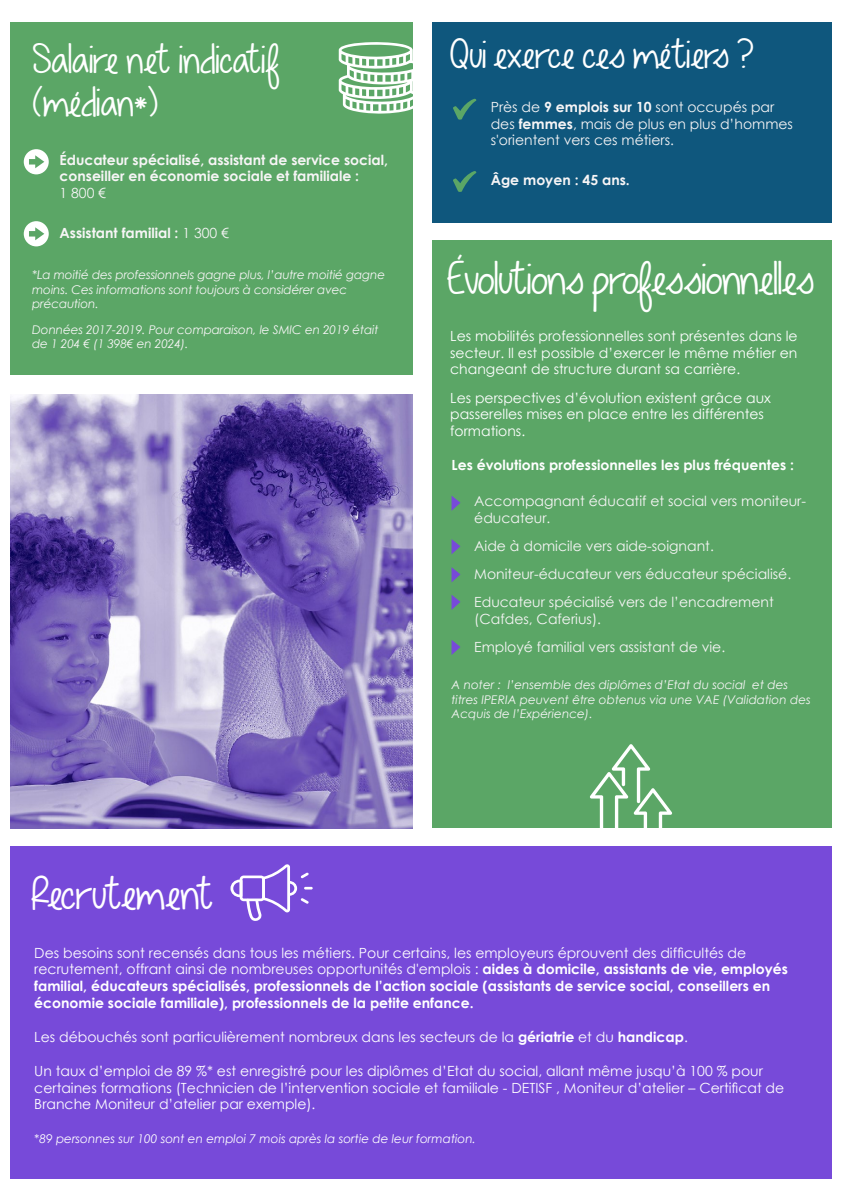
<style>
.page{position:relative;width:842px;height:1191px;background:#fff}
.page>*{position:absolute;margin:0;border:0;box-sizing:border-box;transform-origin:0 0}
.t1{font:40px "KG Begin Again";letter-spacing:-.01em;color:#fff}
.t2{font:36px/43.2px "KG Begin Again";color:#fff}
.t3{font:14px/16.8px "Century Gothic";color:#fff}
.t4{font:700 14px/16.8px "Century Gothic";color:#fff}
.t5{font:14px/16.8px "Century Gothic";color:#f7f5f6}
.t6{font:700 14px/16.8px "Century Gothic";color:#f7f5f6}
.t7{font:italic 12px/14.4px "Century Gothic";letter-spacing:-.01em;color:#f7f5f6}
.t8{font:italic 12px "Century Gothic";color:#fff}
.s1{font-weight:400}
.s2{font-weight:700}
</style>
<div class="page">
<div style="left:10px;top:22px;width:403px;height:353px;background:#5ba666"></div>
<div style="left:432px;top:240px;width:399px;height:588px;background:#5ba666"></div>
<div style="left:10px;top:846px;width:821px;height:332px;background:#774ad9"></div>
<img style="left:10px;top:394px;width:403px;height:434px">
<div style="left:432px;top:22px;width:399px;height:200px;background:#0f577d"></div>
<svg style="left:24px;top:149px;width:25px;height:25px"></svg>
<svg style="left:24px;top:221px;width:25px;height:25px"></svg>
<svg style="left:453px;top:99px;width:23px;height:21px"></svg>
<svg style="left:453px;top:171px;width:23px;height:21px"></svg>
<svg style="left:339px;top:42px;width:74px;height:72px"></svg>
<svg style="left:230px;top:864px;width:83px;height:57px"></svg>
<svg style="left:451px;top:495px;width:9px;height:16px"></svg>
<svg style="left:451px;top:539px;width:9px;height:15px"></svg>
<svg style="left:451px;top:567px;width:9px;height:15px"></svg>
<svg style="left:451px;top:595px;width:9px;height:15px"></svg>
<svg style="left:451px;top:640px;width:9px;height:15px"></svg>
<svg style="left:590px;top:744px;width:82px;height:84px"></svg>
<h2 class="t2" style="left:33px;top:41px;width:248px">Salaire net indicatif (médian*)</h2>
<h2 class="t2" style="left:450px;top:37px;width:305px">Qui exerce ces métiers ?</h2>
<p class="t6" style="left:60px;top:150px;width:330px">Éducateur spécialisé, assistant de service social, conseiller en économie sociale et familiale :</p>
<p class="t5" style="left:60px;top:185px;width:48px">1 800 €</p>
<p class="t6" style="left:60px;top:224px;width:171px">Assistant familial : <span class="s1">1 300 €</span></p>
<p class="t7" style="left:32px;top:267px;width:355px">*La moitié des professionnels gagne plus, l’autre moitié gagne moins. Ces informations sont toujours à considérer avec précaution.</p>
<p class="t7" style="left:32px;top:322px;width:348px">Données 2017-2019. Pour comparaison, le SMIC en 2019 était de 1 204 € (1 398€ en 2024).</p>
<p class="t5" style="left:491px;top:98px;width:304px">Près de <span class="s2">9 emplois sur 10</span> sont occupés par des <span class="s2">femmes</span>, mais de plus en plus d’hommes s'orientent vers ces métiers.</p>
<p class="t6" style="left:491px;top:171px;width:141px">Âge moyen : 45 ans.</p>
<h1 class="t1" style="left:447px;top:253px;width:368px">Évolutions professionnelles</h1>
<p class="t3" style="left:450px;top:327px;width:349px;text-align:justify">Les mobilités professionnelles sont présentes dans le secteur. Il est possible d’exercer le même métier en changeant de structure durant sa carrière.</p>
<p class="t3" style="left:450px;top:389px;width:322px">Les perspectives d’évolution existent grâce aux passerelles mises en place entre les différentes formations.</p>
<p class="t4" style="left:451px;top:455px;width:344px">Les évolutions professionnelles les plus fréquentes :</p>
<p class="t5" style="left:474px;top:492px;width:333px">Accompagnant éducatif et social vers moniteur&shy;éducateur.</p>
<p class="t5" style="left:474px;top:531px;width:319px;line-height:28.2px">Aide à domicile vers aide-soignant.<br>Moniteur-éducateur vers éducateur spécialisé.<br>Educateur spécialisé vers de l’encadrement</p>
<p class="t5" style="left:474px;top:605px;width:252px;line-height:28.2px">(Cafdes, Caferius).<br>Employé familial vers assistant de vie.</p>
<p class="t7" style="left:451px;top:677px;width:361px">A noter : l’ensemble des diplômes d’Etat du social et des titres IPERIA peuvent être obtenus via une VAE (Validation des<br>Acquis de l’Expérience).</p>
<h1 class="t1" style="left:31px;top:869px;width:183px">Recrutement</h1>
<p class="t4" style="left:34px;top:943px;width:755px"><span class="s1">Des besoins sont recensés dans tous les métiers. Pour certains, les employeurs éprouvent des difficultés de recrutement, offrant ainsi de nombreuses opportunités d'emplois :</span> aides à domicile, assistants de vie, employés familial, éducateurs spécialisés, professionnels de l’action sociale (assistants de service social, conseillers en économie sociale familiale), professionnels de la petite enfance.</p>
<p class="t3" style="left:34px;top:1028px;width:655px">Les débouchés sont particulièrement nombreux dans les secteurs de la <span class="s2">gériatrie</span> et du <span class="s2">handicap</span>.</p>
<p class="t3" style="left:34px;top:1062px;width:751px">Un taux d’emploi de 89 %* est enregistré pour les diplômes d’Etat du social, allant même jusqu’à 100 % pour certaines formations (Technicien de l’intervention sociale et familiale - DETISF , Moniteur d’atelier – Certificat de<br>Branche Moniteur d’atelier par exemple).</p>
<p class="t8" style="left:34px;top:1130px;width:443px">*89 personnes sur 100 sont en emploi 7 mois après la sortie de leur formation.</p>
</div>
